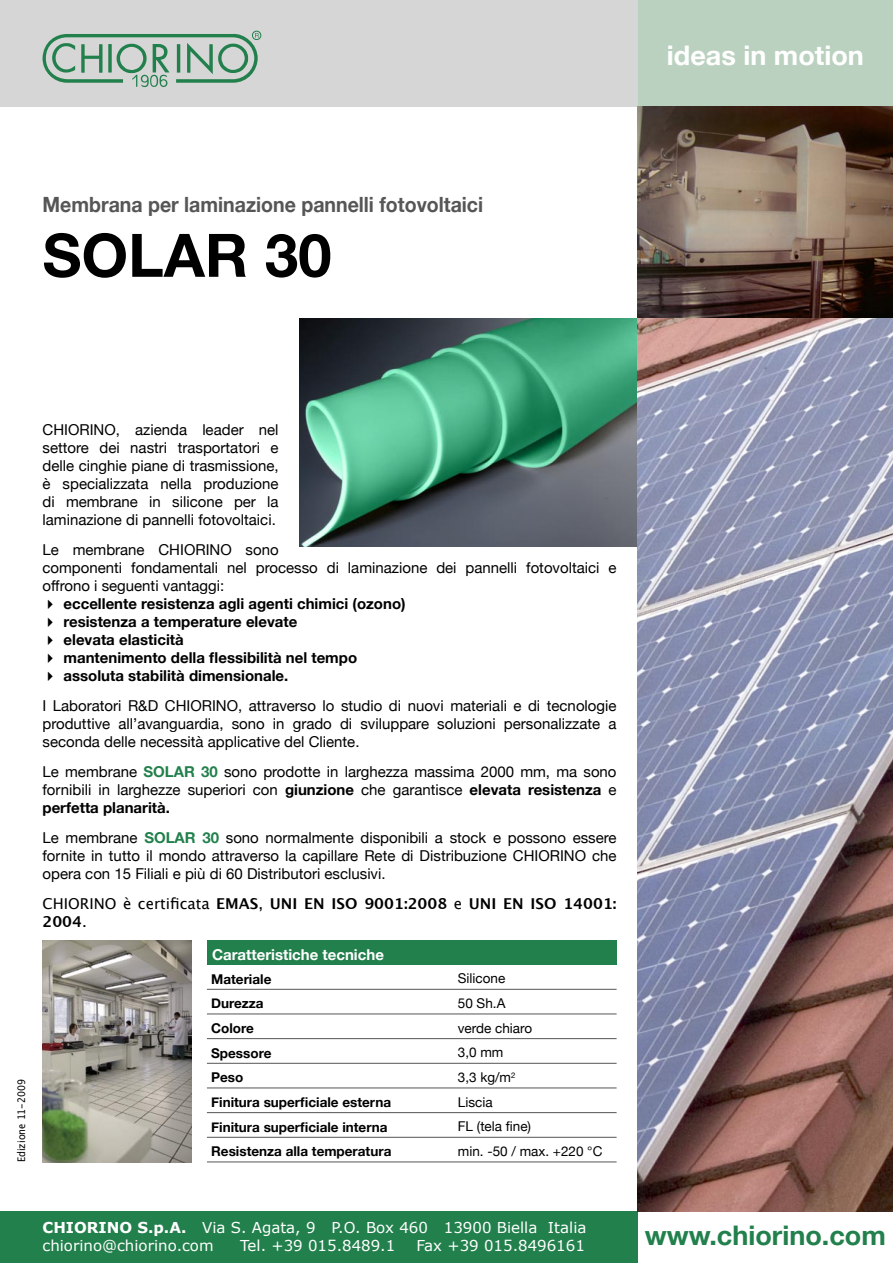
<style>
.page{position:relative;width:893px;height:1263px;background:#fff}
.page>*{position:absolute;margin:0;border:0;box-sizing:border-box;transform-origin:0 0}
.t1{font:700 60px "Helvetica Neue";color:#000}
.t2{font:700 27px "Helvetica Neue";color:#22804c}
.t3{font:700 27px "Helvetica Neue";color:#fff}
.t4{font:700 21px "Helvetica Neue";color:#565656;scale:.93 1}
.t5{font:15px/18px "Helvetica Neue";color:#000;text-align:justify}
.t6{font:700 15px "Helvetica Neue";color:#000}
.t7{font:15px "Verdana";color:#fff}
.t8{font:700 15px/18px "Lucida Grande";color:#000}
.t9{font:700 15px "Helvetica Neue";color:#fff}
.t10{font:700 13.5px "Helvetica Neue";color:#000}
.t11{font:13.5px "Helvetica Neue";color:#000}
.t12{font:10.5px "Lucida Grande";color:#000;scale:.9 1}
.s1{font-weight:700;color:#22804c}
.s2{font-weight:700}
.s3{font-weight:400}
</style>
<div class="page">
<div style="left:638px;top:0;width:255px;height:1212px;background:#bbd1c0"></div>
<div style="left:0;top:0;width:638px;height:106px;background:#d6d6d6"></div>
<div style="left:252px;top:31px;width:9px;height:9px;border:1px solid #22804c;border-radius:4px"></div>
<svg style="left:43px;top:33px;width:216px;height:54px"></svg>
<img style="left:638px;top:106px;width:255px;height:1106px">
<img style="left:300px;top:319px;width:338px;height:228px">
<div style="left:0;top:1212px;width:638px;height:51px;background:#22804c"></div>
<div style="left:207px;top:940px;width:410px;height:25px;background:#22804c"></div>
<hr style="left:207px;top:989px;width:247px;height:1px;background:#565656">
<hr style="left:454px;top:989px;width:163px;height:1px;background:#565656">
<hr style="left:207px;top:1013px;width:247px;height:1px;background:#565656">
<hr style="left:454px;top:1013px;width:163px;height:1px;background:#565656">
<hr style="left:207px;top:1038px;width:247px;height:1px;background:#565656">
<hr style="left:454px;top:1038px;width:163px;height:1px;background:#565656">
<hr style="left:207px;top:1063px;width:247px;height:1px;background:#565656">
<hr style="left:454px;top:1063px;width:163px;height:1px;background:#565656">
<hr style="left:207px;top:1087px;width:247px;height:1px;background:#565656">
<hr style="left:454px;top:1087px;width:163px;height:1px;background:#565656">
<hr style="left:207px;top:1112px;width:247px;height:1px;background:#565656">
<hr style="left:454px;top:1112px;width:163px;height:1px;background:#565656">
<hr style="left:207px;top:1137px;width:247px;height:1px;background:#565656">
<hr style="left:454px;top:1137px;width:163px;height:1px;background:#565656">
<hr style="left:207px;top:1161px;width:247px;height:1px;background:#565656">
<hr style="left:454px;top:1161px;width:163px;height:1px;background:#565656">
<img style="left:43px;top:941px;width:148px;height:221px">
<p class="t4" style="left:43px;top:191px;width:475px">Membrana per laminazione pannelli fotovoltaici</p>
<p class="t1" style="left:43px;top:218px;width:291px">SOLAR 30</p>
<p class="t3" style="left:667px;top:38px;width:198px">ideas in motion</p>
<p class="t12" style="left:15px;top:1162px;width:94px;rotate:-90deg">Edizione 11-2009</p>
<p class="t5" style="left:43px;top:421px;width:238px">CHIORINO, azienda leader nel settore dei nastri trasportatori e delle cinghie piane di trasmissione, è specializzata nella produzione di membrane in silicone per la laminazione di pannelli fotovoltaici.</p>
<p class="t5" style="left:43px;top:541px;width:575px;text-align:left">Le membrane CHIORINO sono<br>componenti fondamentali nel processo di laminazione dei pannelli fotovoltaici e offrono i seguenti vantaggi:</p>
<p class="t6" style="left:43px;top:595px;width:365px">✔ eccellente resistenza agli agenti chimici (ozono)</p>
<p class="t6" style="left:43px;top:613px;width:256px">✔ resistenza a temperature elevate</p>
<p class="t6" style="left:43px;top:631px;width:143px">✔ elevata elasticità</p>
<p class="t6" style="left:43px;top:649px;width:316px">✔ mantenimento della flessibilità nel tempo</p>
<p class="t6" style="left:43px;top:667px;width:247px">✔ assoluta stabilità dimensionale.</p>
<p class="t5" style="left:43px;top:697px;width:575px">I Laboratori R&amp;D CHIORINO, attraverso lo studio di nuovi materiali e di tecnologie produttive all’avanguardia, sono in grado di sviluppare soluzioni personalizzate a seconda delle necessità applicative del Cliente.</p>
<p class="t5" style="left:43px;top:763px;width:576px">Le membrane <span class="s1">SOLAR 30</span> sono prodotte in larghezza massima 2000 mm, ma sono fornibili in larghezze superiori con <span class="s2">giunzione</span> che garantisce <span class="s2">elevata resistenza</span> e <span class="s2">perfetta planarità.</span></p>
<p class="t5" style="left:43px;top:829px;width:576px">Le membrane <span class="s1">SOLAR 30</span> sono normalmente disponibili a stock e possono essere fornite in tutto il mondo attraverso la capillare Rete di Distribuzione CHIORINO che opera con 15 Filiali e più di 60 Distributori esclusivi.</p>
<p class="t8" style="left:43px;top:895px;width:576px"><span class="s3">CHIORINO è certificata</span> EMAS<span class="s3">,</span> UNI EN ISO 9001:2008 <span class="s3">e</span> UNI EN ISO 14001:<br>2004<span class="s3">.</span></p>
<p class="t9" style="left:212px;top:945px;width:173px">Caratteristiche tecniche</p>
<p class="t10" style="left:211px;top:970px;width:62px">Materiale</p>
<p class="t11" style="left:458px;top:970px;width:49px">Silicone</p>
<p class="t10" style="left:211px;top:995px;width:54px">Durezza</p>
<p class="t11" style="left:458px;top:995px;width:49px">50 Sh.A</p>
<p class="t10" style="left:211px;top:1020px;width:44px">Colore</p>
<p class="t11" style="left:458px;top:1020px;width:76px">verde chiaro</p>
<p class="t10" style="left:211px;top:1044px;width:62px">Spessore</p>
<p class="t11" style="left:458px;top:1044px;width:47px">3,0 mm</p>
<p class="t10" style="left:211px;top:1069px;width:34px">Peso</p>
<p class="t11" style="left:458px;top:1069px;width:59px">3,3 kg/m<sup>2</sup></p>
<p class="t10" style="left:211px;top:1094px;width:181px">Finitura superficiale esterna</p>
<p class="t11" style="left:458px;top:1094px;width:36px">Liscia</p>
<p class="t10" style="left:211px;top:1118px;width:178px">Finitura superficiale interna</p>
<p class="t11" style="left:458px;top:1118px;width:75px">FL (tela fine)</p>
<p class="t10" style="left:211px;top:1143px;width:182px">Resistenza alla temperatura</p>
<p class="t11" style="left:458px;top:1143px;width:146px">min. -50 / max. +220 °C</p>
<p class="t7" style="left:43px;top:1218px;width:545px"><span class="s2">CHIORINO S.p.A.</span> Via S. Agata, 9 P.O. Box 460 13900 Biella Italia</p>
<p class="t7" style="left:43px;top:1236px;width:173px">chiorino@chiorino.com</p>
<p class="t7" style="left:240px;top:1236px;width:157px">Tel. +39 015.8489.1</p>
<p class="t7" style="left:416px;top:1236px;width:170px">Fax +39 015.8496161</p>
<p class="t2" style="left:645px;top:1219px;width:242px">www.chiorino.com</p>
</div>
